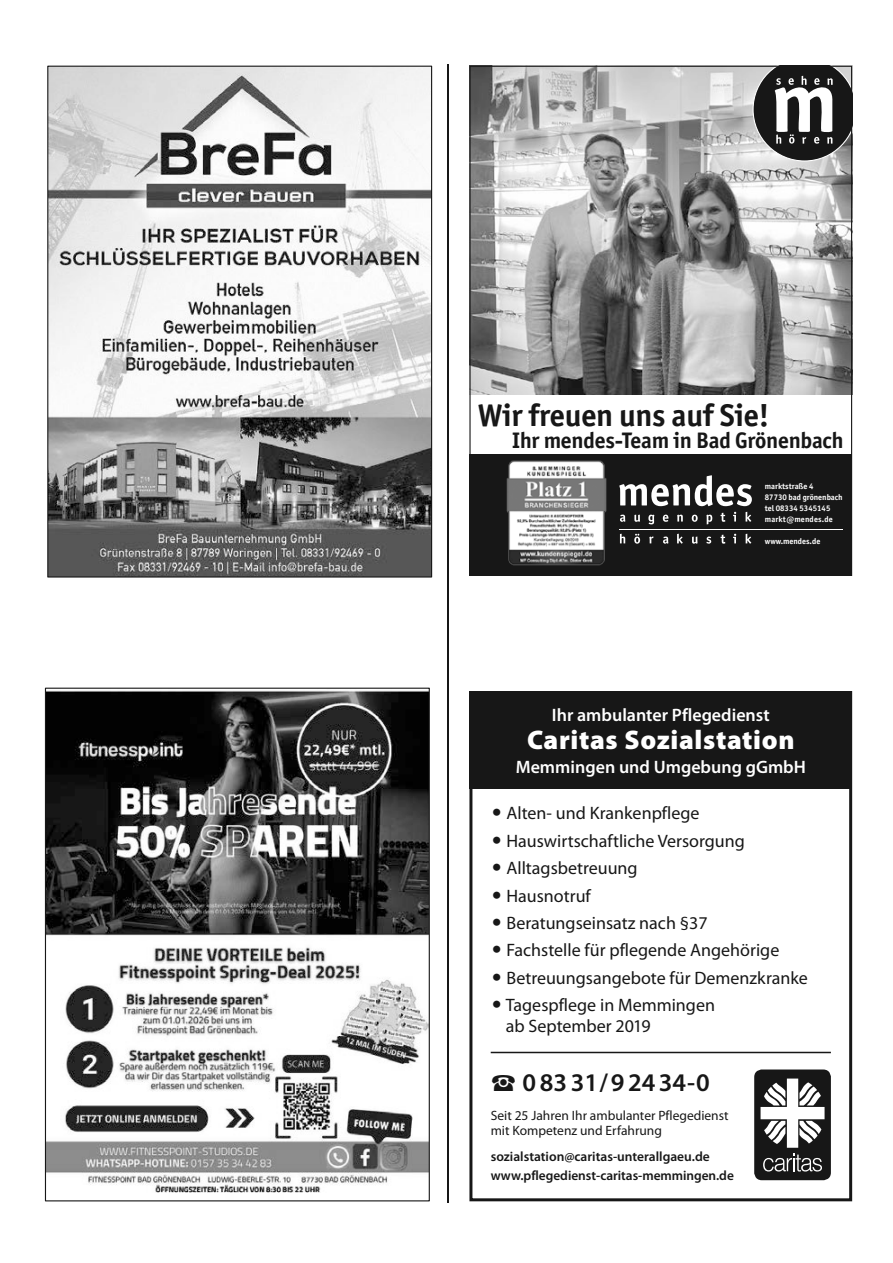
<style>
.page{position:relative;width:893px;height:1263px;background:#fff}
.page>*{position:absolute;margin:0;border:0;box-sizing:border-box;transform-origin:0 0}
.t1{font:700 31.5px "Officina Sans ITC Pro";letter-spacing:-.01em;color:#171717}
.t2{font:900 27px "Myriad Pro";letter-spacing:.025em;color:#fff}
.t3{font:600 25.5px "Myriad Pro";letter-spacing:.07em;color:#171717}
.t4{font:700 22.5px "Officina Sans ITC Pro";letter-spacing:-.01em;color:#171717}
.t5{font:18px/21px "Myriad Pro";color:#171717}
.t6{font:600 18px "Myriad Pro";color:#fff}
.t7{font:15px "Arial";color:#171717}
.t8{font:600 13.5px/19.2px "Myriad Pro";letter-spacing:-.005em;color:#171717}
.t9{font:13.5px/15px "Myriad Pro";color:#171717}
.t10{font:700 8.25px/11.1px "Officina Sans ITC Pro";color:#fff}
</style>
<div class="page">
<hr style="left:447px;top:64px;width:2px;height:1138px;background:#171717">
<img style="left:49px;top:68px;width:381px;height:507px">
<img style="left:47px;top:690px;width:381px;height:503px">
<img style="left:471px;top:68px;width:379px;height:326px">
<div style="left:469px;top:454px;width:383px;height:122px;background:#171717"></div>
<svg style="left:619px;top:475px;width:133px;height:31px"></svg>
<svg style="left:620px;top:515px;width:5px;height:7px"></svg>
<svg style="left:634px;top:515px;width:6px;height:7px"></svg>
<svg style="left:648px;top:515px;width:6px;height:9px"></svg>
<svg style="left:663px;top:515px;width:5px;height:7px"></svg>
<svg style="left:720px;top:513px;width:5px;height:9px"></svg>
<svg style="left:733px;top:512px;width:3px;height:9px"></svg>
<svg style="left:746px;top:512px;width:5px;height:10px"></svg>
<svg style="left:677px;top:515px;width:6px;height:6px"></svg>
<svg style="left:692px;top:515px;width:6px;height:7px"></svg>
<svg style="left:706px;top:515px;width:6px;height:9px"></svg>
<hr style="left:619px;top:529px;width:223px;height:1px;background:#fff">
<svg style="left:620px;top:534px;width:5px;height:9px"></svg>
<svg style="left:634px;top:534px;width:6px;height:10px"></svg>
<svg style="left:649px;top:536px;width:5px;height:7px"></svg>
<svg style="left:663px;top:536px;width:5px;height:8px"></svg>
<svg style="left:677px;top:534px;width:6px;height:10px"></svg>
<svg style="left:692px;top:537px;width:6px;height:7px"></svg>
<svg style="left:706px;top:537px;width:5px;height:7px"></svg>
<svg style="left:721px;top:535px;width:4px;height:9px"></svg>
<svg style="left:733px;top:534px;width:3px;height:9px"></svg>
<svg style="left:746px;top:534px;width:5px;height:10px"></svg>
<img style="left:506px;top:460px;width:101px;height:106px">
<svg style="left:752px;top:68px;width:98px;height:94px"></svg>
<div style="left:469px;top:691px;width:383px;height:98px;background:#171717"></div>
<div style="left:469px;top:691px;width:383px;height:510px;border:3px solid #171717"></div>
<hr style="left:491px;top:1052px;width:340px;height:1px;background:#171717">
<svg style="left:754px;top:1069px;width:77px;height:111px"></svg>
<h1 class="t1" style="left:478px;top:395px;width:293px">Wir freuen uns auf Sie!</h1>
<p class="t4" style="left:512px;top:427px;width:333px">Ihr mendes-Team in Bad Grönenbach</p>
<p class="t10" style="left:765px;top:480px;width:79px">marktstraße 4<br>87730 bad grönenbach tel 08334 5345145 markt@mendes.de</p>
<p class="t10" style="left:765px;top:535px;width:57px">www.mendes.de</p>
<p class="t6" style="left:552px;top:704px;width:219px">Ihr ambulanter Pflegedienst</p>
<h2 class="t2" style="left:527px;top:724px;width:269px">Caritas Sozialstation</h2>
<p class="t6" style="left:516px;top:757px;width:292px">Memmingen und Umgebung gGmbH</p>
<p class="t5" style="left:491px;top:802px;width:210px">• Alten- und Krankenpflege</p>
<p class="t5" style="left:491px;top:830px;width:256px">• Hauswirtschaftliche Versorgung</p>
<p class="t5" style="left:491px;top:857px;width:148px">• Alltagsbetreuung</p>
<p class="t5" style="left:491px;top:885px;width:102px">• Hausnotruf</p>
<p class="t5" style="left:491px;top:912px;width:218px">• Beratungseinsatz nach §37</p>
<p class="t5" style="left:491px;top:939px;width:290px">• Fachstelle für pflegende Angehörige</p>
<p class="t5" style="left:491px;top:967px;width:319px">• Betreuungsangebote für Demenzkranke</p>
<p class="t5" style="left:506px;top:994px;width:211px;text-indent:-15px">• Tagespflege in Memmingen ab September 2019</p>
<h3 class="t3" style="left:491px;top:1069px;width:221px">☎ 08331/92434-0</h3>
<p class="t9" style="left:491px;top:1108px;width:239px">Seit 25 Jahren Ihr ambulanter Pflegedienst mit Kompetenz und Erfahrung</p>
<p class="t8" style="left:491px;top:1147px;width:245px">sozialstation@caritas-unterallgaeu.de www.pflegedienst-caritas-memmingen.de</p>
<p class="t7" style="left:528px;top:805px;width:61px">Format 4</p>
<p class="t7" style="left:528px;top:840px;width:95px">Fügt Uhl ein!!!</p>
</div>
